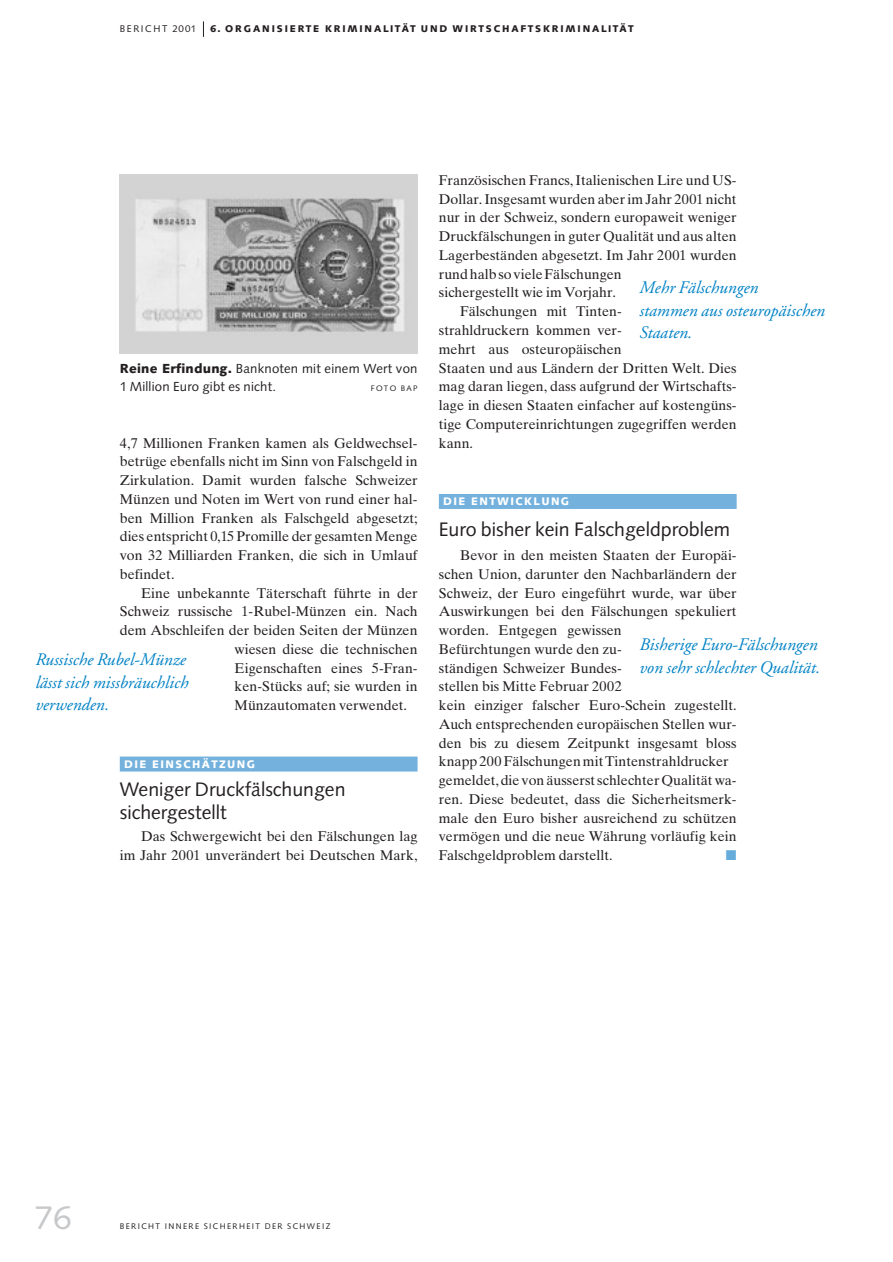
<style>
.page{position:relative;width:893px;height:1262px;background:#fff}
.page>*{position:absolute;margin:0;border:0;box-sizing:border-box;transform-origin:0 0}
.t1{font:33px "Syntax";color:#c7c8ca}
.t2{font:19.5px/23.2px "Syntax";color:#231f20}
.t3{font:italic 17.7px/22.5px "Adobe Garamond";color:#0082c5}
.t4{font:14.1px/18.8px "Times Ten";color:#231f20;text-align:justify}
.t5{font:14.1px "Zapf Dingbats";color:#65acdb}
.t6{font:13.2px/18.8px "Syntax";letter-spacing:.015em;color:#231f20}
.t7{font:900 10.95px "Syntax";letter-spacing:.13em;color:#fff}
.t8{font:900 9.75px "Syntax";letter-spacing:.195em;color:#231f20}
.t9{font:9.75px "Syntax";letter-spacing:.165em;color:#231f20}
.t10{font:8.25px "Syntax";letter-spacing:.165em;color:#231f20}
.t11{font:7.95px "Syntax";letter-spacing:.165em;color:#231f20}
.s1{font-weight:900}
</style>
<div class="page">
<svg style="left:203px;top:21px;width:1px;height:16px"></svg>
<div style="left:120px;top:756px;width:297px;height:15px;background:#74b1dd"></div>
<div style="left:439px;top:494px;width:297px;height:15px;background:#74b1dd"></div>
<img style="left:120px;top:175px;width:297px;height:179px">
<p class="t9" style="left:120px;top:25px;width:78px">BERICHT 2001</p>
<p class="t8" style="left:210px;top:25px;width:425px">6. ORGANISIERTE KRIMINALITÄT UND WIRTSCHAFTSKRIMINALITÄT</p>
<p class="t6" style="left:120px;top:360px;width:299px"><span class="s1">Reine Erfindung.</span> Banknoten mit einem Wert von<br>1 Million Euro gibt es nicht.</p>
<p class="t11" style="left:371px;top:385px;width:48px">FOTO BAP</p>
<p class="t4" style="left:120px;top:435px;width:299px">4,7 Millionen Franken kamen als Geldwechsel&shy;betrüge ebenfalls nicht im Sinn von Falschgeld in Zirkulation. Damit wurden falsche Schweizer Münzen und Noten im Wert von rund einer hal&shy;ben Million Franken als Falschgeld abgesetzt; dies entspricht 0,15 Promille der gesamten Menge von 32 Milliarden Franken, die sich in Umlauf befindet.</p>
<p class="t4" style="left:141px;top:585px;width:278px">Eine unbekannte Täterschaft führte in der</p>
<p class="t4" style="left:120px;top:603px;width:299px">Schweiz russische 1-Rubel-Münzen ein. Nach</p>
<p class="t4" style="left:120px;top:622px;width:299px">dem Abschleifen der beiden Seiten der Münzen</p>
<p class="t4" style="left:235px;top:641px;width:184px">wiesen diese die technischen</p>
<p class="t4" style="left:235px;top:660px;width:184px">Eigenschaften eines 5-Fran-</p>
<p class="t4" style="left:235px;top:678px;width:184px">ken-Stücks auf; sie wurden in</p>
<p class="t4" style="left:235px;top:697px;width:174px">Münzautomaten verwendet.</p>
<p class="t3" style="left:35px;top:650px;width:154px">Russische Rubel-Münze lässt sich missbräuchlich verwenden.</p>
<p class="t7" style="left:124px;top:759px;width:132px">DIE EINSCHÄTZUNG</p>
<h2 class="t2" style="left:120px;top:779px;width:227px">Weniger Druckfälschungen sichergestellt</h2>
<p class="t4" style="left:120px;top:828px;width:299px;text-align:right">Das Schwergewicht bei den Fälschungen lag<br>im Jahr 2001 unverändert bei Deutschen Mark,</p>
<p class="t4" style="left:439px;top:172px;width:299px">Französischen Francs, Italienischen Lire und US-</p>
<p class="t4" style="left:439px;top:191px;width:299px">Dollar. Insgesamt wurden aber im Jahr 2001 nicht</p>
<p class="t4" style="left:439px;top:210px;width:299px">nur in der Schweiz, sondern europaweit weniger</p>
<p class="t4" style="left:439px;top:228px;width:299px">Druckfälschungen in guter Qualität und aus alten</p>
<p class="t4" style="left:439px;top:247px;width:299px">Lagerbeständen abgesetzt. Im Jahr 2001 wurden</p>
<p class="t4" style="left:439px;top:266px;width:184px">rund halb so viele Fälschungen</p>
<p class="t4" style="left:439px;top:285px;width:179px">sichergestellt wie im Vorjahr.</p>
<p class="t4" style="left:460px;top:303px;width:163px">Fälschungen mit Tinten-</p>
<p class="t4" style="left:439px;top:322px;width:184px">strahldruckern kommen ver-</p>
<p class="t4" style="left:439px;top:341px;width:184px">mehrt aus osteuropäischen</p>
<p class="t4" style="left:439px;top:360px;width:299px">Staaten und aus Ländern der Dritten Welt. Dies</p>
<p class="t4" style="left:439px;top:378px;width:299px">mag daran liegen, dass aufgrund der Wirtschafts-</p>
<p class="t4" style="left:439px;top:397px;width:299px">lage in diesen Staaten einfacher auf kostengüns-</p>
<p class="t4" style="left:439px;top:416px;width:299px">tige Computereinrichtungen zugegriffen werden</p>
<p class="t4" style="left:439px;top:435px;width:36px">kann.</p>
<p class="t3" style="left:638px;top:278px;width:187px">Mehr Fälschungen<br>stammen aus osteuropäischen<br>Staaten.</p>
<p class="t7" style="left:443px;top:497px;width:128px">DIE ENTWICKLUNG</p>
<h2 class="t2" style="left:439px;top:519px;width:293px">Euro bisher kein Falschgeldproblem</h2>
<p class="t4" style="left:439px;top:547px;width:299px;text-align:left;text-indent:21px">Bevor in den meisten Staaten der Europäi&shy;schen Union, darunter den Nachbarländern der Schweiz, der Euro eingeführt wurde, war über Auswirkungen bei den Fälschungen spekuliert worden. Entgegen gewissen<br>Befürchtungen wurde den zu-<br>ständigen Schweizer Bundes-<br>stellen bis Mitte Februar 2002<br>kein einziger falscher Euro-Schein zugestellt.<br>Auch entsprechenden europäischen Stellen wur&shy;den bis zu diesem Zeitpunkt insgesamt bloss knapp 200 Fälschungen mit Tintenstrahldrucker gemeldet,die von äusserst schlechter Qualität wa&shy;ren. Diese bedeutet, dass die Sicherheitsmerk&shy;male den Euro bisher ausreichend zu schützen vermögen und die neue Währung vorläufig kein Falschgeldproblem darstellt.</p>
<p class="t3" style="left:638px;top:635px;width:182px">Bisherige Euro-Fälschungen von sehr schlechter Qualität.</p>
<p class="t5" style="left:726px;top:848px;width:12px">■</p>
<h1 class="t1" style="left:35px;top:1204px;width:38px">76</h1>
<p class="t10" style="left:120px;top:1223px;width:212px">BERICHT INNERE SICHERHEIT DER SCHWEIZ</p>
</div>
